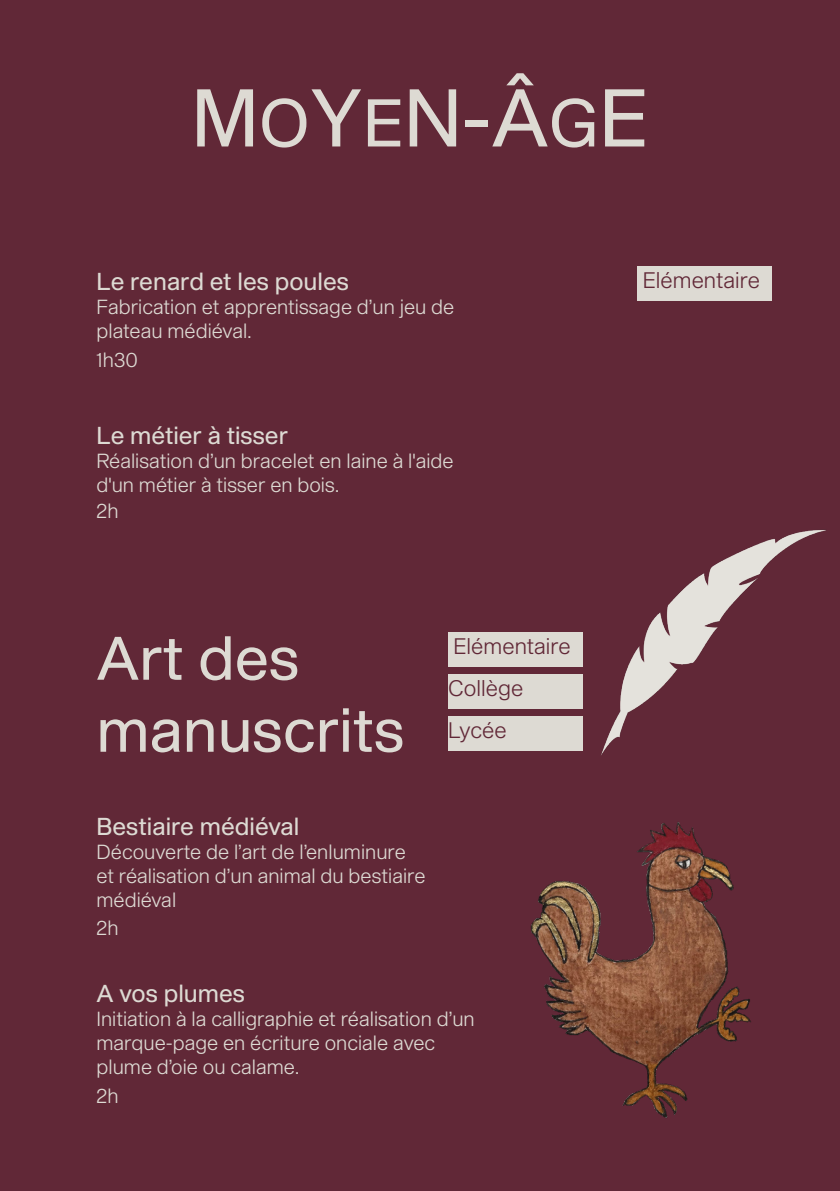
<style>
.page{position:relative;width:840px;height:1191px;background:#fff}
.page>*{position:absolute;margin:0;border:0;box-sizing:border-box;transform-origin:0 0}
.t1{font:80px "Shapiro Base 45 Welter";color:#dddad3}
.t2{font:60px "Shapiro Base 45 Welter";color:#dddad3}
.t3{font:24px "Shapiro Base 45 Welter";color:#dddad3}
.t4{font:22px "Shapiro Base 25 Super Fly";color:#612837}
.t5{font:20px/24px "Shapiro Base 25 Super Fly";color:#dddad3}
.s1{font-size:66px}
</style>
<div class="page">
<hr style="left:839px;top:0;width:1px;height:1191px;background:#dddad3">
<div style="left:0;top:0;width:839px;height:1191px;background:#612837"></div>
<img style="left:581px;top:525px;width:250px;height:230px">
<p class="t1" style="left:191px;top:61px;width:458px">M<span class="s1">O</span>Y<span class="s1">E</span>N-Â<span class="s1">G</span>E</p>
<p class="t3" style="left:96px;top:264px;width:254px">Le renard et les poules</p>
<p class="t5" style="left:96px;top:296px;width:359px">Fabrication et apprentissage d’un jeu de plateau médiéval.</p>
<p class="t5" style="left:96px;top:348px;width:43px">1h30</p>
<p class="t3" style="left:96px;top:418px;width:193px">Le métier à tisser</p>
<p class="t5" style="left:96px;top:449px;width:358px">Réalisation d’un bracelet en laine à l'aide d'un métier à tisser en bois.</p>
<p class="t5" style="left:96px;top:500px;width:24px">2h</p>
<p class="t2" style="left:96px;top:615px;width:204px">Art des</p>
<p class="t2" style="left:96px;top:687px;width:309px">manuscrits</p>
<p class="t4" style="left:453px;top:630px;width:119px">Elémentaire</p>
<p class="t4" style="left:448px;top:672px;width:77px">Collège</p>
<p class="t4" style="left:448px;top:714px;width:60px">Lycée</p>
<p class="t3" style="left:96px;top:809px;width:204px">Bestiaire médiéval</p>
<p class="t5" style="left:96px;top:840px;width:330px">Découverte de l’art de l’enluminure et réalisation d’un animal du bestiaire médiéval</p>
<p class="t5" style="left:96px;top:917px;width:24px">2h</p>
<p class="t3" style="left:96px;top:976px;width:150px">A vos plumes</p>
<p class="t5" style="left:96px;top:1007px;width:379px">Initiation à la calligraphie et réalisation d’un marque-page en écriture onciale avec plume d’oie ou calame.</p>
<p class="t5" style="left:96px;top:1084px;width:24px">2h</p>
<p class="t4" style="left:642px;top:264px;width:119px">Elémentaire</p>
</div>
